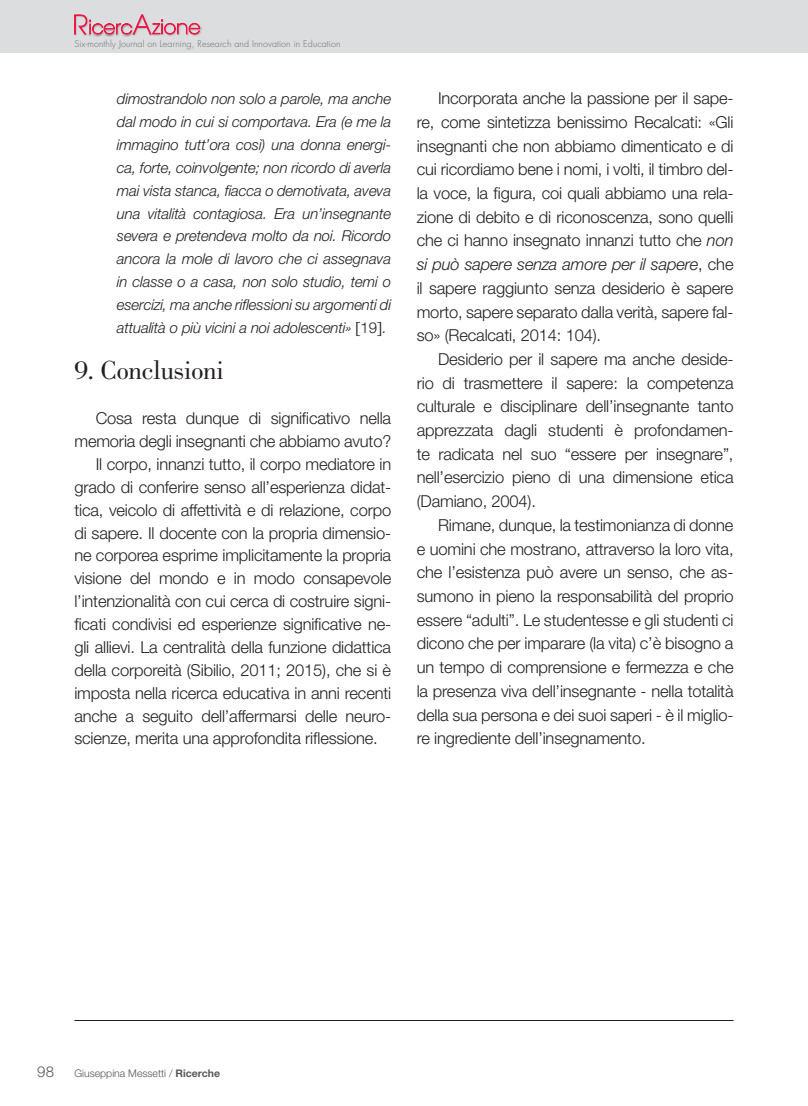
<style>
.page{position:relative;width:808px;height:1106px;background:#fff}
.page>*{position:absolute;margin:0;border:0;box-sizing:border-box;transform-origin:0 0}
.t1{font:27px "Bodoni";letter-spacing:-.01em;color:#231f20}
.t2{font:300 16.5px/23.7px "Helvetica Neue LT";letter-spacing:-.01em;color:#231f20;text-align:justify}
.t3{font:italic 300 15px/22.8px "Helvetica Neue LT";letter-spacing:-.01em;color:#231f20;text-align:justify}
.t4{font:300 15px "Helvetica Neue CE";color:#57585a}
.t5{font:300 10.5px "Helvetica Neue CE";color:#57585a}
.t6{font:300 9px "Futura";letter-spacing:.01em;color:#6c6d70}
.s1{font-style:normal}
.s2{font-style:italic}
.s3{font-family:"Helvetica Neue";font-weight:700}
</style>
<div class="page">
<div style="left:0;top:0;width:808px;height:53px;background:#dcdddf"></div>
<hr style="left:74px;top:1020px;width:659px;height:1px;background:#231f20">
<div style="left:72px;top:14px;width:18px;height:23px;background:#231f20;opacity:.3"></div>
<div style="left:87px;top:18px;width:48px;height:19px;background:#231f20;opacity:.5"></div>
<div style="left:131px;top:13px;width:23px;height:24px;background:#231f20;opacity:.3"></div>
<div style="left:150px;top:18px;width:53px;height:19px;background:#231f20;opacity:.3"></div>
<svg style="left:74px;top:14px;width:126px;height:21px"></svg>
<p class="t6" style="left:74px;top:38px;width:268px">Six-monthly Journal on Learning, Research and Innovation in Education</p>
<p class="t3" style="left:117px;top:87px;width:276px">dimostrandolo non solo a parole, ma anche dal modo in cui si comportava. Era (e me la immagino tutt’ora così) una donna energi&shy;ca, forte, coinvolgente; non ricordo di averla mai vista stanca, fiacca o demotivata, aveva una vitalità contagiosa. Era un’insegnante severa e pretendeva molto da noi. Ricordo ancora la mole di lavoro che ci assegnava in classe o a casa, non solo studio, temi o esercizi, ma anche riflessioni su argomenti di attualità o più vicini a noi adolescenti» <span class="s1">19 .</span></p>
<h1 class="t1" style="left:74px;top:354px;width:151px">9. Conclusioni</h1>
<p class="t2" style="left:96px;top:406px;width:297px">Cosa resta dunque di significativo nella</p>
<p class="t2" style="left:74px;top:429px;width:318px">memoria degli insegnanti che abbiamo avuto?</p>
<p class="t2" style="left:96px;top:452px;width:297px">Il corpo, innanzi tutto, il corpo mediatore in</p>
<p class="t2" style="left:74px;top:475px;width:318px">grado di conferire senso all’esperienza didat-</p>
<p class="t2" style="left:74px;top:497px;width:318px">tica, veicolo di affettività e di relazione, corpo</p>
<p class="t2" style="left:74px;top:520px;width:318px">di sapere. Il docente con la propria dimensio-</p>
<p class="t2" style="left:74px;top:543px;width:318px">ne corporea esprime implicitamente la propria</p>
<p class="t2" style="left:74px;top:566px;width:318px">visione del mondo e in modo consapevole</p>
<p class="t2" style="left:74px;top:589px;width:318px">l’intenzionalità con cui cerca di costruire signi-</p>
<p class="t2" style="left:74px;top:612px;width:318px">ficati condivisi ed esperienze significative ne-</p>
<p class="t2" style="left:74px;top:635px;width:318px">gli allievi. La centralità della funzione didattica</p>
<p class="t2" style="left:74px;top:657px;width:318px">della corporeità (Sibilio, 2011; 2015), che si è</p>
<p class="t2" style="left:74px;top:680px;width:318px">imposta nella ricerca educativa in anni recenti</p>
<p class="t2" style="left:74px;top:703px;width:318px">anche a seguito dell’affermarsi delle neuro-</p>
<p class="t2" style="left:74px;top:726px;width:305px">scienze, merita una approfondita riflessione.</p>
<p class="t2" style="left:417px;top:86px;width:318px;text-indent:21px">Incorporata anche la passione per il sape&shy;re, come sintetizza benissimo Recalcati: «Gli insegnanti che non abbiamo dimenticato e di cui ricordiamo bene i nomi, i volti, il timbro del&shy;la voce, la figura, coi quali abbiamo una rela&shy;zione di debito e di riconoscenza, sono quelli che ci hanno insegnato innanzi tutto che <span class="s2">non si può sapere senza amore per il sapere</span>, che il sapere raggiunto senza desiderio è sapere morto, sapere separato dalla verità, sapere fal&shy;so» (Recalcati, 2014: 104).</p>
<p class="t2" style="left:417px;top:347px;width:318px;text-indent:21px">Desiderio per il sapere ma anche deside&shy;rio di trasmettere il sapere: la competenza culturale e disciplinare dell’insegnante tanto apprezzata dagli studenti è profondamen&shy;te radicata nel suo “essere per insegnare”, nell’esercizio pieno di una dimensione etica (Damiano, 2004).</p>
<p class="t2" style="left:417px;top:513px;width:318px;text-indent:21px">Rimane, dunque, la testimonianza di donne e uomini che mostrano, attraverso la loro vita, che l’esistenza può avere un senso, che as&shy;sumono in pieno la responsabilità del proprio essere “adulti”. Le studentesse e gli studenti ci dicono che per imparare (la vita) c’è bisogno a un tempo di comprensione e fermezza e che la presenza viva dell’insegnante - nella totalità della sua persona e dei suoi saperi - è il miglio&shy;re ingrediente dell’insegnamento.</p>
<p class="t4" style="left:37px;top:1062px;width:18px">98</p>
<p class="t5" style="left:74px;top:1067px;width:147px">Giuseppina Messetti / <span class="s3">Ricerche</span></p>
</div>
